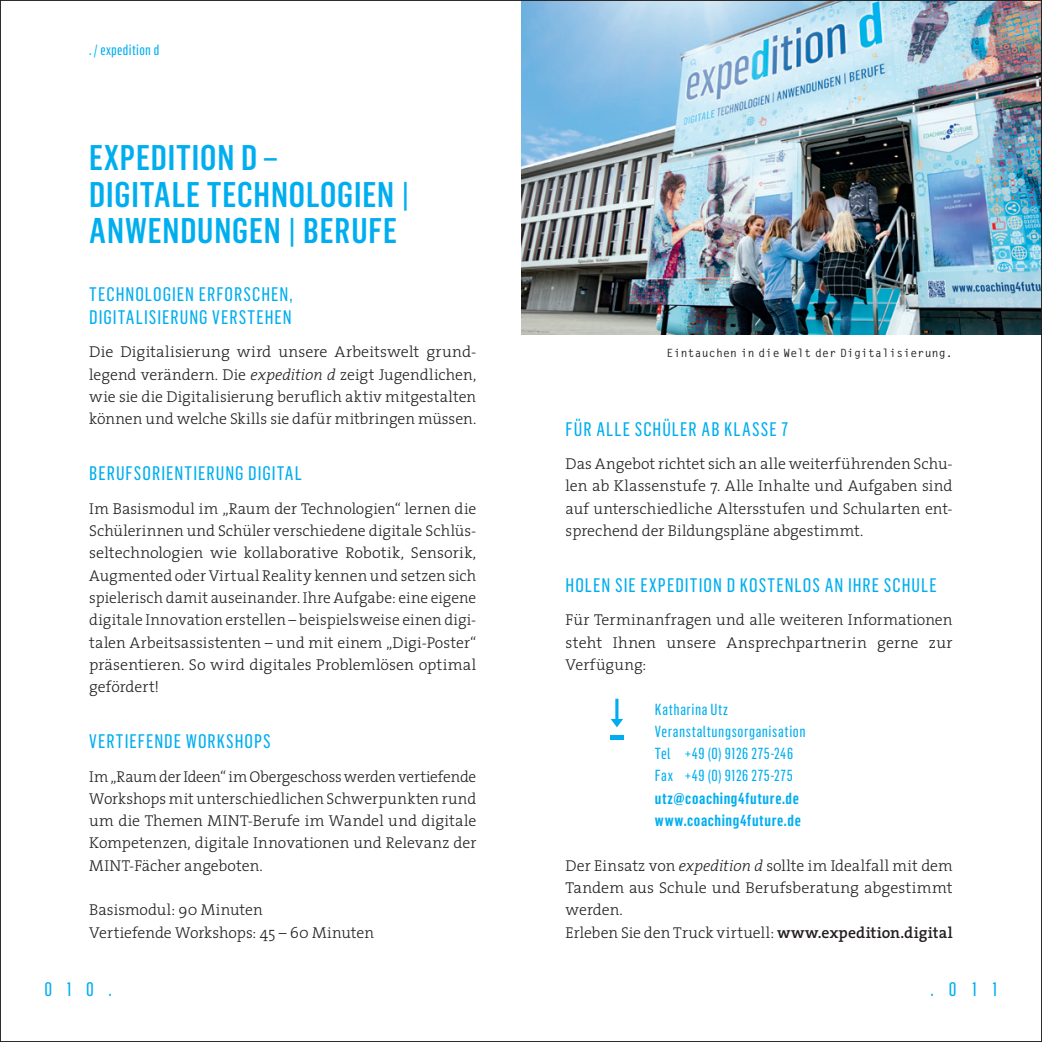
<style>
.page{position:relative;width:1042px;height:1042px;background:#fff}
.page>*{position:absolute;margin:0;border:0;box-sizing:border-box;transform-origin:0 0}
.t1{font:500 35px/36.8px "Flama Condensed";letter-spacing:.025em;color:#00aeef}
.t2{font:19.25px/22.4px "Flama Condensed Basic";letter-spacing:.055em;color:#00aeef}
.t3{font:300 15.75px/22.4px "The Serif";color:#231f20;text-align:justify}
.t4{font:15.75px/22.4px "Flama Condensed Basic";letter-spacing:.04em;color:#00aeef}
.t5{font:600 15.75px/22.4px "Flama Condensed";letter-spacing:.04em;color:#00aeef}
.t6{font:14.53px "Flama Condensed Basic";letter-spacing:.025em;color:#00aeef}
.t7{font:700 11.38px "Letter Gothic Std";letter-spacing:.02em;color:#231f20}
.s1{font-family:"The Serif HP3 Lig IT";font-weight:400}
.s2{font-weight:600}
</style>
<div class="page">
<img style="left:521px;top:2px;width:519px;height:333px">
<svg style="left:611px;top:699px;width:12px;height:28px"></svg>
<div style="left:610px;top:735px;width:13px;height:5px;background:#00aeef"></div>
<p class="t6" style="left:89px;top:41px;width:72px">. / expedition d</p>
<h1 class="t1" style="left:89px;top:138px;width:322px">EXPEDITION D –<br>DIGITALE TECHNOLOGIEN |<br>ANWENDUNGEN | BERUFE</h1>
<p class="t2" style="left:89px;top:283px;width:205px">TECHNOLOGIEN ERFORSCHEN,<br>DIGITALISIERUNG VERSTEHEN</p>
<p class="t3" style="left:89px;top:341px;width:388px">Die Digitalisierung wird unsere Arbeitswelt grund&shy;legend verändern. Die <span class="s1">expedition d</span> zeigt Jugendlichen, wie sie die Digitalisierung beruflich aktiv mitgestalten können und welche Skills sie dafür mitbringen müssen.</p>
<p class="t2" style="left:89px;top:461px;width:214px">BERUFSORIENTIERUNG DIGITAL</p>
<p class="t3" style="left:89px;top:497px;width:388px">Im Basismodul im „Raum der Technologien“ lernen die Schülerinnen und Schüler verschiedene digitale Schlüs&shy;seltechnologien wie kollaborative Robotik, Sensorik, Augmented oder Virtual Reality kennen und setzen sich spielerisch damit auseinander. Ihre Aufgabe: eine eigene digitale Innovation erstellen – beispielsweise einen digi&shy;talen Arbeitsassistenten – und mit einem „Digi-Poster“ präsentieren. So wird digitales Problemlösen optimal gefördert!</p>
<p class="t2" style="left:89px;top:729px;width:183px">VERTIEFENDE WORKSHOPS</p>
<p class="t3" style="left:89px;top:765px;width:388px">Im „Raum der Ideen“ im Obergeschoss werden vertiefende Workshops mit unterschiedlichen Schwerpunkten rund um die Themen MINT-Berufe im Wandel und digitale Kompetenzen, digitale Innovationen und Relevanz der MINT-Fächer angeboten.</p>
<p class="t3" style="left:89px;top:899px;width:286px">Basismodul: 90 Minuten<br>Vertiefende Workshops: 45 – 60 Minuten</p>
<p class="t7" style="left:666px;top:346px;width:287px">Eintauchen in die Welt der Digitalisierung.</p>
<p class="t2" style="left:566px;top:417px;width:224px">FÜR ALLE SCHÜLER AB KLASSE 7</p>
<p class="t3" style="left:566px;top:452px;width:388px">Das Angebot richtet sich an alle weiterführenden Schu&shy;len ab Klassenstufe 7. Alle Inhalte und Aufgaben sind auf unterschiedliche Altersstufen und Schularten ent&shy;sprechend der Bildungspläne abgestimmt.</p>
<p class="t2" style="left:566px;top:573px;width:372px">HOLEN SIE EXPEDITION D KOSTENLOS AN IHRE SCHULE</p>
<p class="t3" style="left:566px;top:609px;width:388px">Für Terminanfragen und alle weiteren Informationen steht Ihnen unsere Ansprechpartnerin gerne zur Verfügung:</p>
<p class="t4" style="left:655px;top:697px;width:152px">Katharina Utz<br>Veranstaltungsorganisation<br>Tel +49 (0) 9126 275-246<br>Fax +49 (0) 9126 275-275</p>
<p class="t5" style="left:655px;top:786px;width:147px">utz@coaching4future.de www.coaching4future.de</p>
<p class="t3" style="left:566px;top:854px;width:388px;text-align:left">Der Einsatz von <span class="s1">expedition d</span> sollte im Idealfall mit dem Tandem aus Schule und Berufsberatung abgestimmt werden.<br>Erleben Sie den Truck virtuell: <span class="s2">www.expedition.digital</span></p>
<p class="t2" style="left:45px;top:977px;width:68px">010.</p>
<p class="t2" style="left:930px;top:977px;width:68px">.011</p>
</div>
